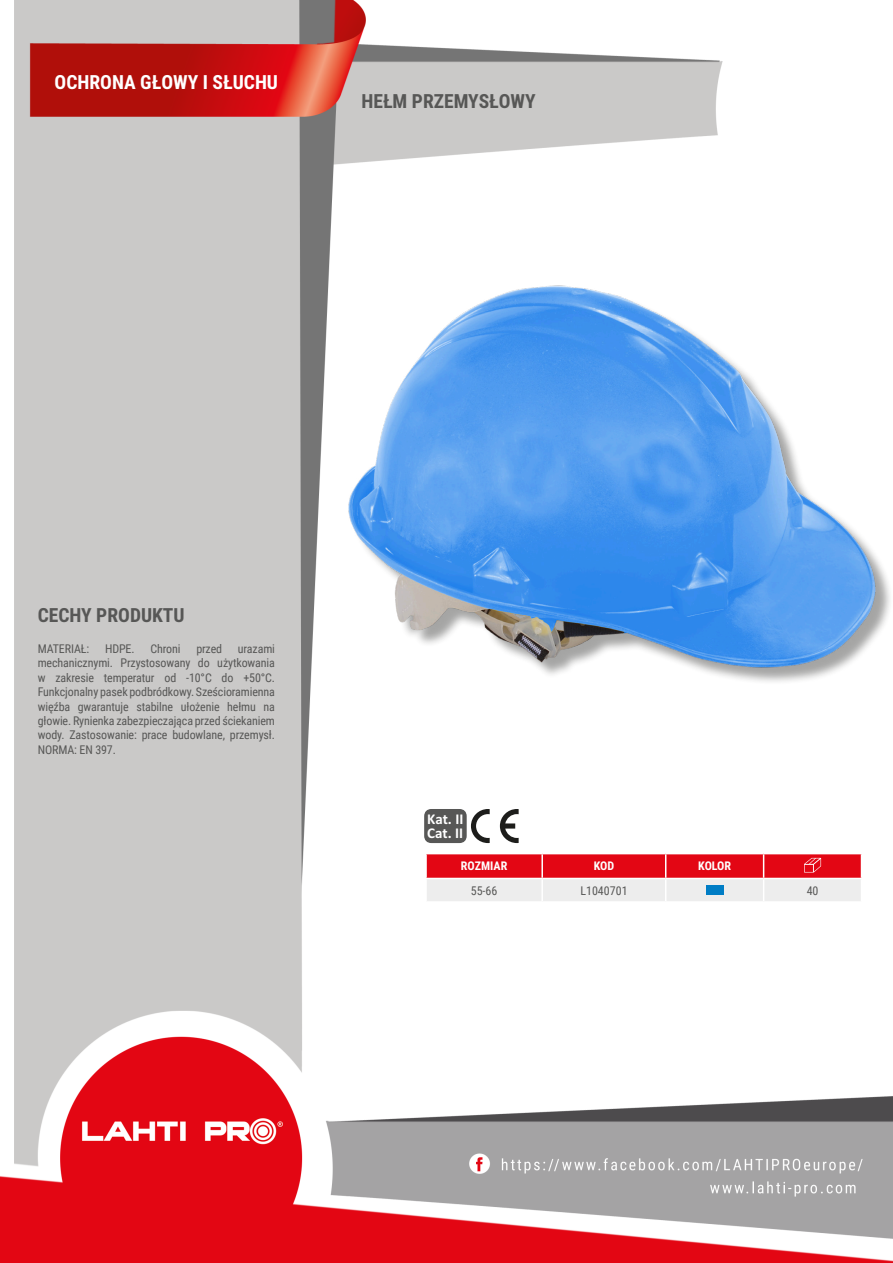
<style>
.page{position:relative;width:893px;height:1263px;background:#fff}
.page>*{position:absolute;margin:0;border:0;box-sizing:border-box;transform-origin:0 0}
.NagĹ_Ăłwek{font:700 19.5px "Roboto Condensed";color:#fff}
.Lewo_bez_dzielenia{font:700 19.5px "Roboto Condensed";color:#575756}
.MateriaĹ__CECHY{font:700 19.5px "Roboto Condensed";color:#575756}
.t1{font:700 15px/13.8px "Calibri Profix";color:#fff}
.Opisy{font:12px/14.4px "Roboto Condensed";letter-spacing:-.01em;color:#575756;text-align:justify}
.Tabelka_nagĹ_Ăłwek{font:700 12px "Roboto Condensed";color:#fff}
.Indeks{font:12px "Roboto Condensed";color:#575756}
.Center{font:12px "Roboto Condensed";color:#575756}
.Ĺšrodek_bez_dzieleni{font:700 12px "Roboto Condensed";letter-spacing:-.005em;color:#fff}
</style>
<div class="page">
<img style="left:0;top:0;width:893px;height:1263px">
<div style="left:351px;top:288px;width:542px;height:397px;background:#1d1d1b;opacity:.4"></div>
<img style="left:349px;top:285px;width:527px;height:382px">
<hr style="left:425px;top:854px;width:2px;height:24px;background:#fff">
<hr style="left:425px;top:879px;width:2px;height:22px;background:#fff">
<hr style="left:425px;top:853px;width:117px;height:1px;background:#fff">
<hr style="left:425px;top:878px;width:117px;height:1px;background:#fff">
<hr style="left:425px;top:901px;width:117px;height:2px;background:#fff">
<hr style="left:542px;top:901px;width:124px;height:2px;background:#fff">
<hr style="left:666px;top:901px;width:98px;height:2px;background:#fff">
<hr style="left:764px;top:901px;width:98px;height:2px;background:#fff">
<svg style="left:426px;top:853px;width:436px;height:48px;background:#e97f85"></svg>
<div style="left:706px;top:885px;width:17px;height:10px;background:#007dc5"></div>
<div style="left:424px;top:809px;width:43px;height:34px;background:#575756;border-radius:7px"></div>
<svg style="left:500px;top:809px;width:19px;height:34px"></svg>
<svg style="left:471px;top:809px;width:19px;height:34px"></svg>
<p class="NagĹ_Ăłwek" style="left:55px;top:69px;width:225px">OCHRONA GŁOWY I SŁUCHU</p>
<p class="Lewo_bez_dzielenia" style="left:361px;top:88px;width:176px">HEŁM PRZEMYSŁOWY</p>
<p class="MateriaĹ__CECHY" style="left:38px;top:601px;width:148px">CECHY PRODUKTU</p>
<p class="Opisy" style="left:38px;top:641px;width:53px">MATERIAŁ:</p>
<p class="Opisy" style="left:105px;top:641px;width:31px">HDPE.</p>
<p class="Opisy" style="left:150px;top:641px;width:32px">Chroni</p>
<p class="Opisy" style="left:196px;top:641px;width:27px">przed</p>
<p class="Opisy" style="left:38px;top:641px;width:239px;text-indent:200px">urazami mechanicznymi. Przystosowany do użytkowania w zakresie temperatur od -10°C do +50°C.<br>Funkcjonalny pasek podbródkowy. Sześcioramienna więźba gwarantuje stabilne ułożenie hełmu na głowie. Rynienka zabezpieczająca przed ściekaniem wody. Zastosowanie: prace budowlane, przemysł.<br>NORMA: EN 397.</p>
<p class="t1" style="left:427px;top:811px;width:38px">Kat. II<br>Cat. II</p>
<p class="Tabelka_nagĹ_Ăłwek" style="left:461px;top:858px;width:48px">ROZMIAR</p>
<p class="Tabelka_nagĹ_Ăłwek" style="left:594px;top:858px;width:22px">KOD</p>
<p class="Ĺšrodek_bez_dzieleni" style="left:698px;top:858px;width:34px">KOLOR</p>
<p class="Center" style="left:471px;top:882px;width:28px">55-66</p>
<p class="Indeks" style="left:580px;top:882px;width:49px">L1040701</p>
<p class="Center" style="left:807px;top:882px;width:13px">40</p>
</div>
